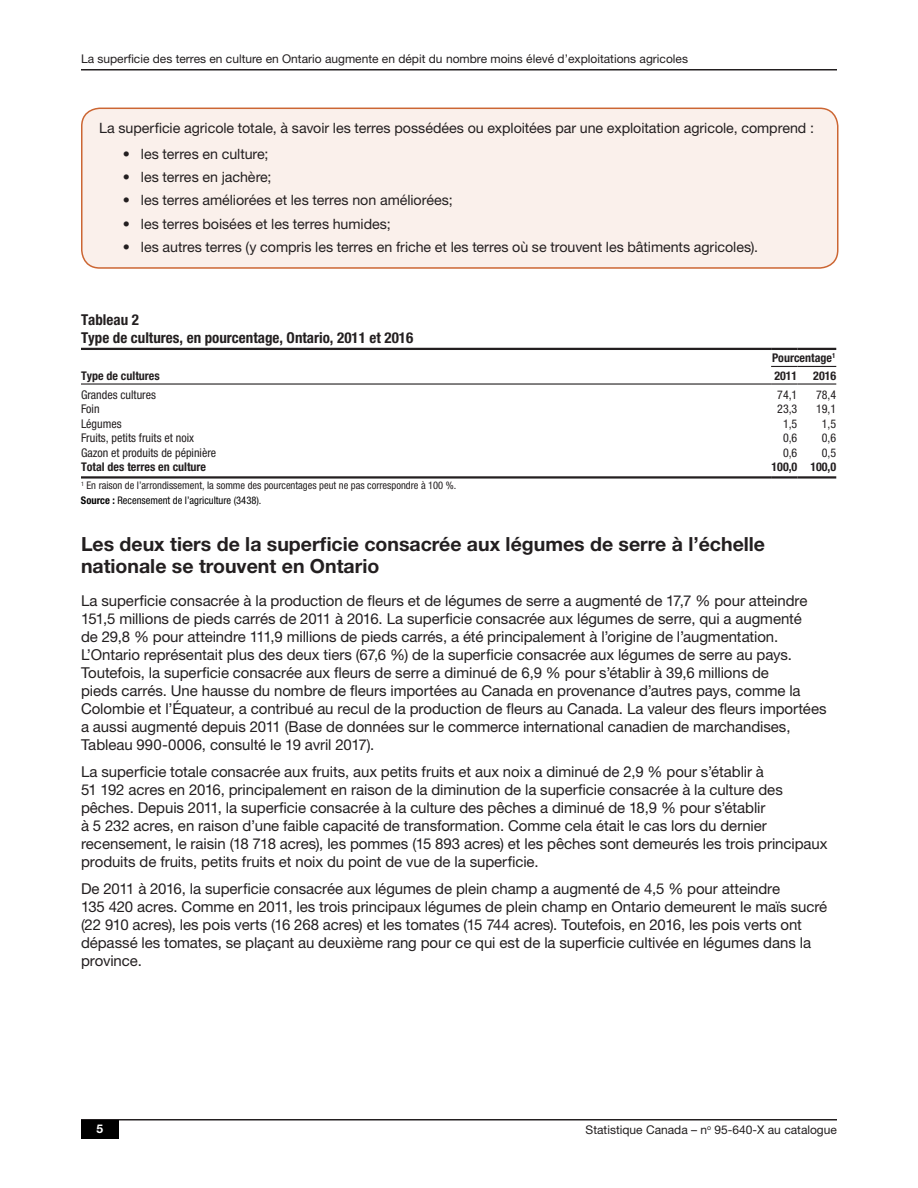
<style>
.page{position:relative;width:918px;height:1188px;background:#fff}
.page>*{position:absolute;margin:0;border:0;box-sizing:border-box;transform-origin:0 0}
.t1{font:700 19.5px/22.5px "Helvetica Neue LT Std";color:#231f20}
.t2{font:15px/18px "Helvetica Neue LT Std";letter-spacing:-.005em;color:#231f20}
.t3{font:700 condensed 15px/18px "Helvetica Neue LT Std";color:#231f20}
.t4{font:14.25px "Helvetica Neue LT Std";letter-spacing:-.005em;color:#231f20}
.t5{font:12px "Helvetica Neue LT Std";color:#231f20}
.t6{font:condensed 12px "Helvetica Neue LT Std";color:#231f20}
.t7{font:700 condensed 12px/17.5px "Helvetica Neue LT Std";color:#231f20}
.t8{font:700 12px "Helvetica Neue LT Std";color:#fff}
.t9{font:condensed 10.5px/15px "Helvetica Neue LT Std";color:#231f20}
.s1{font-weight:700;color:#030303}
.s2{color:#030303}
</style>
<div class="page">
<div style="left:82px;top:108px;width:756px;height:160px;background:#faf0eb;border-radius:18px"></div>
<div style="left:81px;top:108px;width:757px;height:161px;border:2px solid #c63;border-radius:18px"></div>
<hr style="left:771px;top:476px;width:26px;height:3px;background:#231f20">
<hr style="left:797px;top:476px;width:39px;height:3px;background:#231f20">
<hr style="left:81px;top:476px;width:690px;height:3px;background:#231f20">
<hr style="left:771px;top:383px;width:26px;height:2px;background:#231f20">
<hr style="left:797px;top:383px;width:39px;height:2px;background:#231f20">
<hr style="left:81px;top:383px;width:690px;height:2px;background:#231f20">
<svg style="left:771px;top:366px;width:26px;height:1px"></svg>
<hr style="left:797px;top:366px;width:39px;height:1px;background:#231f20">
<hr style="left:81px;top:348px;width:690px;height:2px;background:#231f20">
<hr style="left:771px;top:348px;width:26px;height:2px;background:#231f20">
<hr style="left:797px;top:348px;width:39px;height:2px;background:#231f20">
<hr style="left:81px;top:1119px;width:756px;height:1px;background:#231f20">
<div style="left:81px;top:1120px;width:38px;height:19px;background:#000"></div>
<hr style="left:81px;top:69px;width:756px;height:1px;background:#231f20">
<p class="t5" style="left:81px;top:51px;width:609px">La superficie des terres en culture en Ontario augmente en dépit du nombre moins élevé d’exploitations agricoles</p>
<p class="t4" style="left:99px;top:119px;width:717px">La superficie agricole totale, à savoir les terres possédées ou exploitées par une exploitation agricole, comprend :</p>
<p class="t4" style="left:123px;top:145px;width:147px">• les terres en culture;</p>
<p class="t4" style="left:123px;top:169px;width:150px">• les terres en jachère;</p>
<p class="t4" style="left:123px;top:192px;width:331px">• les terres améliorées et les terres non améliorées;</p>
<p class="t4" style="left:123px;top:215px;width:269px">• les terres boisées et les terres humides;</p>
<p class="t4" style="left:123px;top:238px;width:637px">• les autres terres (y compris les terres en friche et les terres où se trouvent les bâtiments agricoles).</p>
<p class="t3" style="left:81px;top:310px;width:334px">Tableau 2<br>Type de cultures, en pourcentage, Ontario, 2011 et 2016</p>
<p class="t7" style="left:81px;top:366px;width:80px">Type de cultures</p>
<p class="t7" style="left:772px;top:349px;width:65px">Pourcentage<sup>1<br></sup>2011</p>
<p class="t7" style="left:813px;top:366px;width:25px">2016</p>
<p class="t6" style="left:81px;top:387px;width:77px">Grandes cultures</p>
<p class="t6" style="left:777px;top:387px;width:22px">74,1</p>
<p class="t6" style="left:816px;top:387px;width:22px">78,4</p>
<p class="t6" style="left:81px;top:402px;width:20px">Foin</p>
<p class="t6" style="left:777px;top:402px;width:22px">23,3</p>
<p class="t6" style="left:816px;top:402px;width:22px">19,1</p>
<p class="t6" style="left:81px;top:417px;width:42px">Légumes</p>
<p class="t6" style="left:783px;top:417px;width:16px">1,5</p>
<p class="t6" style="left:822px;top:417px;width:16px">1,5</p>
<p class="t6" style="left:81px;top:431px;width:115px">Fruits, petits fruits et noix</p>
<p class="t6" style="left:783px;top:431px;width:16px">0,6</p>
<p class="t6" style="left:822px;top:431px;width:16px">0,6</p>
<p class="t6" style="left:81px;top:446px;width:137px">Gazon et produits de pépinière</p>
<p class="t6" style="left:783px;top:446px;width:16px">0,6</p>
<p class="t6" style="left:822px;top:446px;width:16px">0,5</p>
<p class="t7" style="left:81px;top:458px;width:127px">Total des terres en culture</p>
<p class="t7" style="left:771px;top:458px;width:66px">100,0 100,0</p>
<p class="t9" style="left:81px;top:478px;width:377px"><sup>1</sup> En raison de l’arrondissement, la somme des pourcentages peut ne pas correspondre à 100 %.<br><span class="s1">Source :</span> <span class="s2">Recensement de l’agriculture (3438).</span></p>
<h1 class="t1" style="left:81px;top:532px;width:686px">Les deux tiers de la superficie consacrée aux légumes de serre à l’échelle nationale se trouvent en Ontario</h1>
<p class="t2" style="left:81px;top:592px;width:747px">La superficie consacrée à la production de fleurs et de légumes de serre a augmenté de 17,7 % pour atteindre 151,5 millions de pieds carrés de 2011 à 2016. La superficie consacrée aux légumes de serre, qui a augmenté<br>de 29,8 % pour atteindre 111,9 millions de pieds carrés, a été principalement à l’origine de l’augmentation.<br>L’Ontario représentait plus des deux tiers (67,6 %) de la superficie consacrée aux légumes de serre au pays.<br>Toutefois, la superficie consacrée aux fleurs de serre a diminué de 6,9 % pour s’établir à 39,6 millions de<br>pieds carrés. Une hausse du nombre de fleurs importées au Canada en provenance d’autres pays, comme la Colombie et l’Équateur, a contribué au recul de la production de fleurs au Canada. La valeur des fleurs importées a aussi augmenté depuis 2011 (Base de données sur le commerce international canadien de marchandises, Tableau 990-0006, consulté le 19 avril 2017).</p>
<p class="t2" style="left:81px;top:763px;width:748px">La superficie totale consacrée aux fruits, aux petits fruits et aux noix a diminué de 2,9 % pour s’établir à<br>51 192 acres en 2016, principalement en raison de la diminution de la superficie consacrée à la culture des pêches. Depuis 2011, la superficie consacrée à la culture des pêches a diminué de 18,9 % pour s’établir<br>à 5 232 acres, en raison d’une faible capacité de transformation. Comme cela était le cas lors du dernier recensement, le raisin (18 718 acres), les pommes (15 893 acres) et les pêches sont demeurés les trois principaux produits de fruits, petits fruits et noix du point de vue de la superficie.</p>
<p class="t2" style="left:81px;top:880px;width:748px">De 2011 à 2016, la superficie consacrée aux légumes de plein champ a augmenté de 4,5 % pour atteindre<br>135 420 acres. Comme en 2011, les trois principaux légumes de plein champ en Ontario demeurent le maïs sucré (22 910 acres), les pois verts (16 268 acres) et les tomates (15 744 acres). Toutefois, en 2016, les pois verts ont dépassé les tomates, se plaçant au deuxième rang pour ce qui est de la superficie cultivée en légumes dans la province.</p>
<p class="t8" style="left:97px;top:1122px;width:8px">5</p>
<p class="t5" style="left:586px;top:1122px;width:253px">Statistique Canada – n<sup>o</sup> 95-640-X au catalogue</p>
</div>
